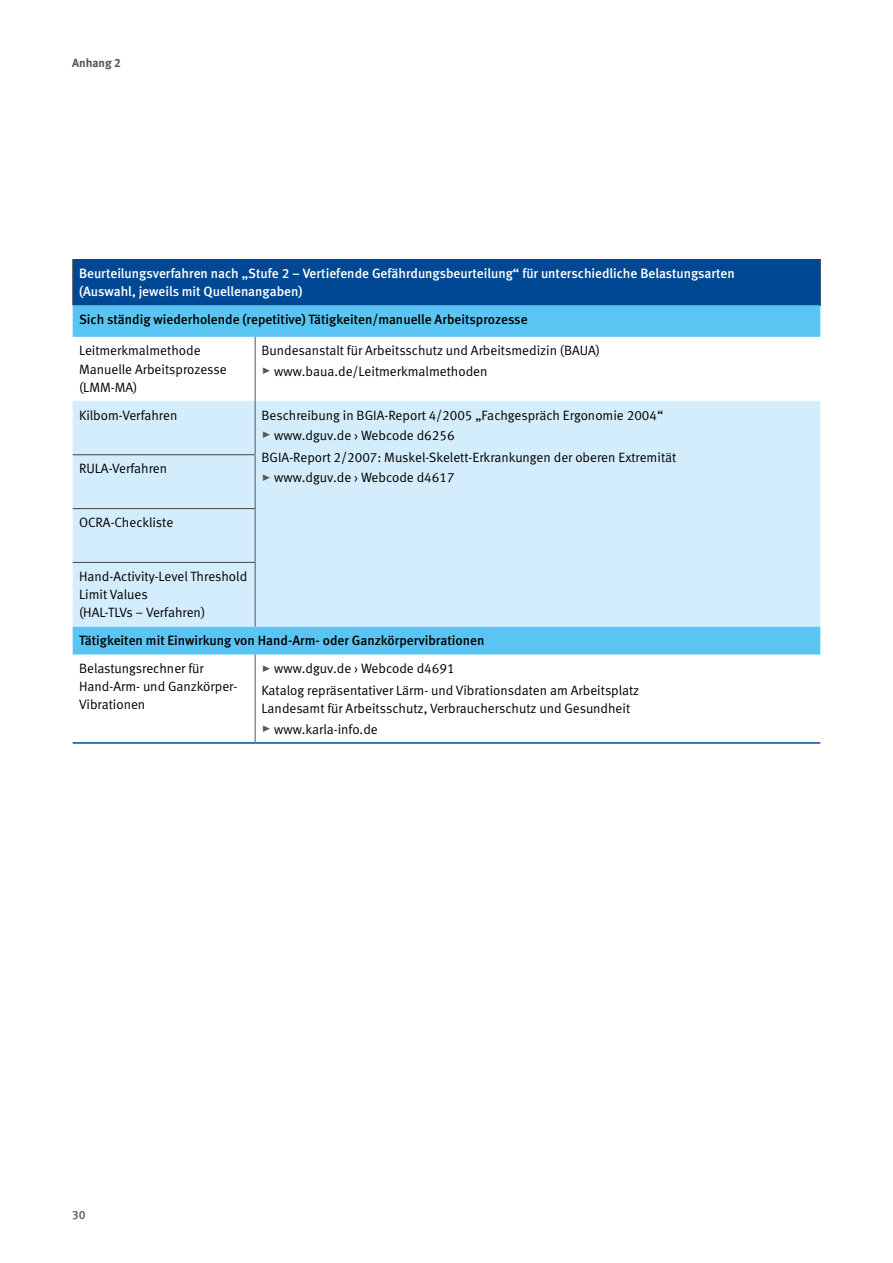
<style>
.page{position:relative;width:893px;height:1263px;background:#fff}
.page>*{position:absolute;margin:0;border:0;box-sizing:border-box;transform-origin:0 0}
.Tabellen_und_Graphen_TI{font:13.5px/18px "DGUV Meta";color:#000}
.t1{font:500 13.5px/18px "DGUV Meta";color:#fff}
.Tabellen_und_Graphen_TI_medium{font:500 13.5px "DGUV Meta";color:#000}
.Tabellen_und_Graphen_TI_Pfeil{font:13.5px "DGUV Meta";color:#000}
.t2{font:700 12px "DGUV Meta";color:#565655}
.t3{font:500 12px "DGUV Meta";color:#565655}
.s1{font-size:18px;color:#565655}
</style>
<div class="page">
<div style="left:73px;top:259px;width:747px;height:46px;background:#004893"></div>
<svg style="left:73px;top:305px;width:747px;height:349px"></svg>
<div style="left:73px;top:401px;width:747px;height:225px;background:#d4edfc"></div>
<hr style="left:255px;top:337px;width:1px;height:64px;background:#565655">
<hr style="left:255px;top:654px;width:1px;height:88px;background:#565655">
<hr style="left:72px;top:259px;width:1px;height:46px;background:#565655">
<hr style="left:820px;top:259px;width:1px;height:46px;background:#565655">
<hr style="left:73px;top:742px;width:182px;height:2px;background:#004993">
<hr style="left:255px;top:742px;width:565px;height:2px;background:#004993">
<hr style="left:255px;top:401px;width:1px;height:53px;background:#565655">
<hr style="left:255px;top:455px;width:1px;height:53px;background:#565655">
<hr style="left:255px;top:509px;width:1px;height:53px;background:#565655">
<hr style="left:255px;top:563px;width:1px;height:63px;background:#565655">
<hr style="left:73px;top:454px;width:182px;height:1px;background:#565655">
<hr style="left:73px;top:508px;width:182px;height:1px;background:#565655">
<hr style="left:73px;top:562px;width:182px;height:1px;background:#565655">
<p class="t2" style="left:72px;top:56px;width:50px">Anhang 2</p>
<p class="t1" style="left:79px;top:265px;width:657px">Beurteilungsverfahren nach „Stufe 2 – Vertiefende Gefährdungsbeurteilung“ für unterschiedliche Belastungsarten (Auswahl, jeweils mit Quellenangaben)</p>
<p class="Tabellen_und_Graphen_TI_medium" style="left:79px;top:311px;width:450px">Sich ständig wiederholende (repetitive) Tätigkeiten/manuelle Arbeitsprozesse</p>
<p class="Tabellen_und_Graphen_TI" style="left:79px;top:342px;width:149px">Leitmerkmalmethode<br>Manuelle Arbeitsprozesse (LMM-MA)</p>
<p class="Tabellen_und_Graphen_TI" style="left:261px;top:342px;width:340px">Bundesanstalt für Arbeitsschutz und Arbeitsmedizin (BAUA)</p>
<p class="Tabellen_und_Graphen_TI_Pfeil" style="left:261px;top:363px;width:228px"><span class="s1">▸</span> www.baua.de/Leitmerkmalmethoden</p>
<p class="Tabellen_und_Graphen_TI" style="left:79px;top:406px;width:100px">Kilbom-Verfahren</p>
<p class="Tabellen_und_Graphen_TI" style="left:261px;top:406px;width:403px">Beschreibung in BGIA-Report 4/2005 „Fachgespräch Ergonomie 2004“</p>
<p class="Tabellen_und_Graphen_TI_Pfeil" style="left:261px;top:427px;width:195px"><span class="s1">▸</span> www.dguv.de › Webcode d6256</p>
<p class="Tabellen_und_Graphen_TI" style="left:261px;top:449px;width:416px">BGIA-Report 2/2007: Muskel-Skelett-Erkrankungen der oberen Extremität</p>
<p class="Tabellen_und_Graphen_TI_Pfeil" style="left:261px;top:470px;width:195px"><span class="s1">▸</span> www.dguv.de › Webcode d4617</p>
<p class="Tabellen_und_Graphen_TI" style="left:79px;top:460px;width:90px">RULA-Verfahren</p>
<p class="Tabellen_und_Graphen_TI" style="left:79px;top:514px;width:96px">OCRA-Checkliste</p>
<p class="Tabellen_und_Graphen_TI" style="left:79px;top:568px;width:170px">Hand-Activity-Level Threshold<br>Limit Values<br>(HAL-TLVs – Verfahren)</p>
<p class="Tabellen_und_Graphen_TI_medium" style="left:79px;top:633px;width:407px">Tätigkeiten mit Einwirkung von Hand-Arm- oder Ganzkörpervibrationen</p>
<p class="Tabellen_und_Graphen_TI" style="left:79px;top:660px;width:160px">Belastungsrechner für<br>Hand-Arm- und Ganzkörper-<br>Vibrationen</p>
<p class="Tabellen_und_Graphen_TI_Pfeil" style="left:261px;top:661px;width:195px"><span class="s1">▸</span> www.dguv.de › Webcode d4691</p>
<p class="Tabellen_und_Graphen_TI" style="left:261px;top:682px;width:379px">Katalog repräsentativer Lärm- und Vibrationsdaten am Arbeitsplatz<br>Landesamt für Arbeitsschutz, Verbraucherschutz und Gesundheit</p>
<p class="Tabellen_und_Graphen_TI_Pfeil" style="left:261px;top:721px;width:118px"><span class="s1">▸</span> www.karla-info.de</p>
<p class="t3" style="left:72px;top:1208px;width:15px">30</p>
</div>
